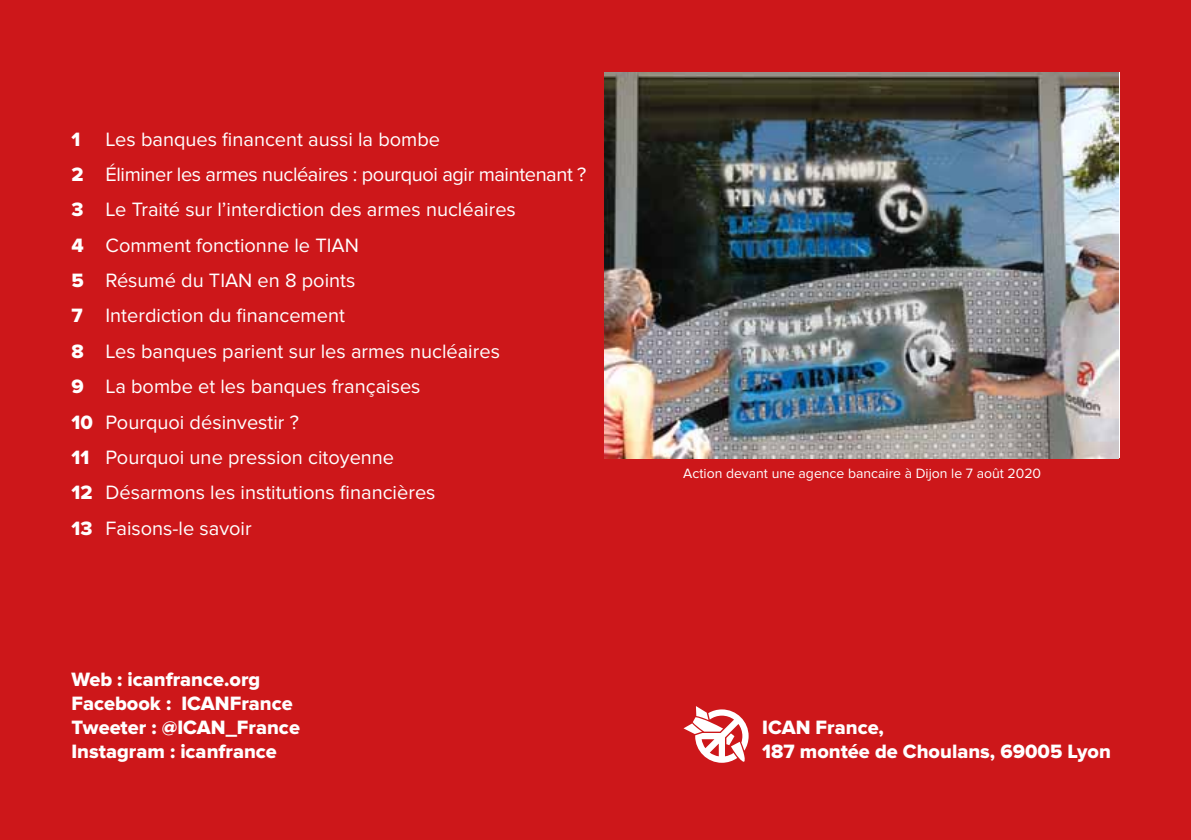
<style>
.page{position:relative;width:1191px;height:840px;background:#fff}
.page>*{position:absolute;margin:0;border:0;box-sizing:border-box;transform-origin:0 0}
.t1{font:20px/35.4px "Proxima Nova";color:#fff}
.t2{font:20px/24px "Proxima Nova Extrabld";color:#fff}
.t3{font:14px "Proxima Nova";color:#fff}
.s1{font-family:"Proxima Nova Extrabld"}
</style>
<div class="page">
<div style="left:0;top:0;width:1191px;height:839px;background:#cd171a"></div>
<img style="left:605px;top:73px;width:513px;height:385px">
<svg style="left:683px;top:706px;width:65px;height:56px"></svg>
<p class="t1" style="left:71px;top:121px;width:516px;text-indent:34px">Les banques financent aussi la bombe<br><span class="s1">2</span> Éliminer les armes nucléaires : pourquoi agir maintenant ?<br><span class="s1">3</span> Le Traité sur l’interdiction des armes nucléaires<br><span class="s1">4</span> Comment fonctionne le TIAN<br><span class="s1">5</span> Résumé du TIAN en 8 points<br><span class="s1">7</span> Interdiction du financement<br><span class="s1">8</span> Les banques parient sur les armes nucléaires<br><span class="s1">9</span> La bombe et les banques françaises<br><span class="s1">10</span> Pourquoi désinvestir ?<br><span class="s1">11</span> Pourquoi une pression citoyenne<br><span class="s1">12</span> Désarmons les institutions financières<br><span class="s1">13</span> Faisons-le savoir</p>
<p class="t2" style="left:71px;top:127px;width:10px">1</p>
<p class="t2" style="left:71px;top:667px;width:230px">Web : icanfrance.org<br>Facebook : ICANFrance<br>Tweeter : @ICAN_France<br>Instagram : icanfrance</p>
<p class="t3" style="left:683px;top:464px;width:359px">Action devant une agence bancaire à Dijon le 7 août 2020</p>
<p class="t2" style="left:762px;top:715px;width:350px">ICAN France,<br>187 montée de Choulans, 69005 Lyon</p>
</div>
